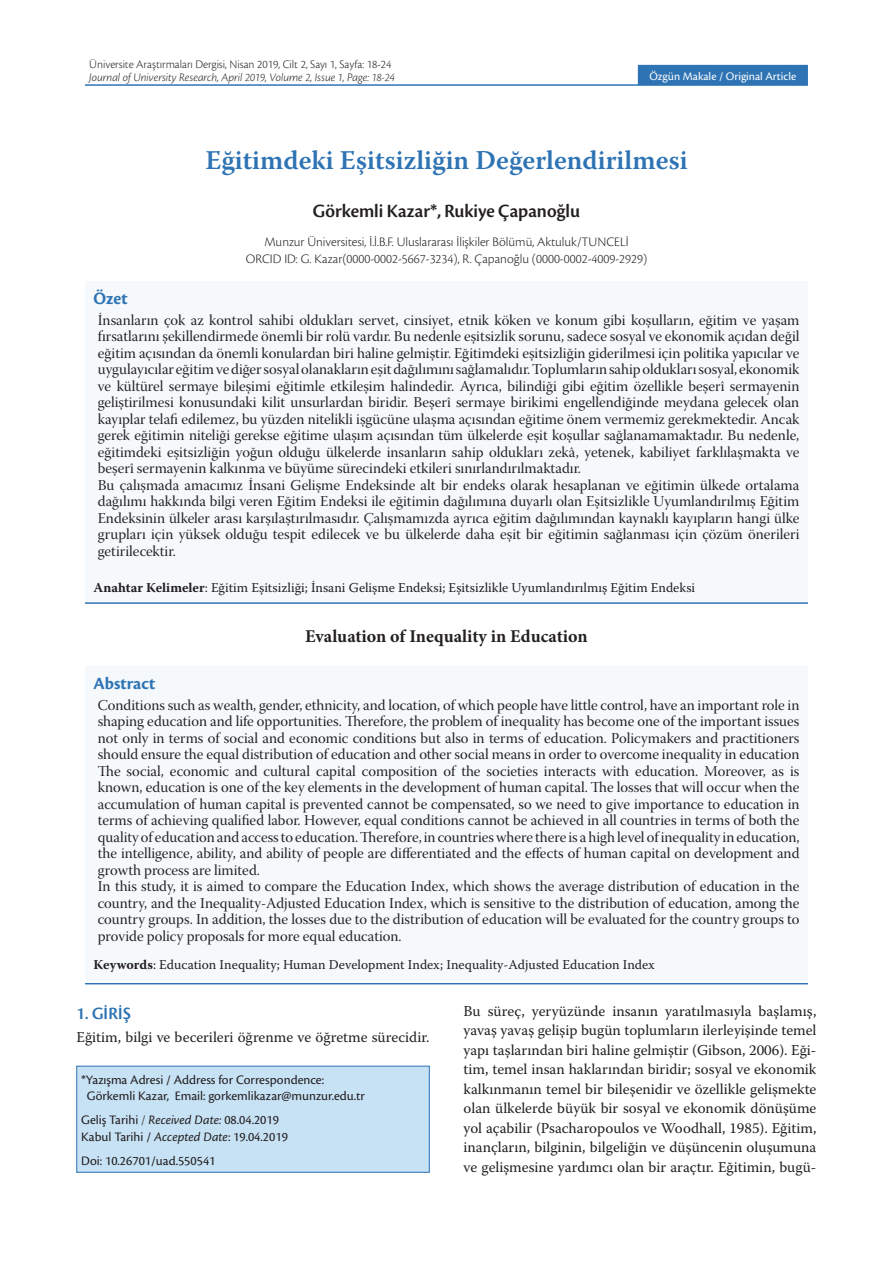
<style>
.page{position:relative;width:893px;height:1263px;background:#fff}
.page>*{position:absolute;margin:0;border:0;box-sizing:border-box;transform-origin:0 0}
.t1{font:600 27px "Warnock Pro";color:#2e74b4}
.Yazar{font:19.5px "Cronos Pro Semibold Disp";color:#231f20}
.İngilizceBaşlık{font:700 18px "Minion Pro";color:#231f20}
.Ozet{font:18px "Cronos Pro Bold Disp";letter-spacing:.005em;color:#2e74b4}
.SubTitle{font:18px "Cronos Pro Semibold Disp";letter-spacing:.015em;color:#2e74b4}
.ÖzetMetin{font:15px/16.5px "Warnock Pro Subh";color:#231f20;text-align:justify}
.Metin{font:15px/19.5px "Warnock Pro";color:#231f20;text-align:justify}
.Metin-2{font:13.5px "Warnock Pro";color:#231f20}
.Adres{font:13.5px/16.2px "Cronos Pro";color:#231f20}
.Adres-2{font:300 13.5px "Cronos Pro";color:#231f20}
.t2{font:300 12px "Cronos Pro";letter-spacing:-.005em;color:#231f20}
.t3{font:italic 300 12px "Cronos Pro";letter-spacing:-.005em;color:#231f20}
.t4{font:12px "Cronos Pro";color:#fff}
.s1{font-weight:700}
.s2{font-weight:300}
.s3{font-style:italic}
</style>
<div class="page">
<div style="left:85px;top:281px;width:723px;height:322px;background:#f5f9fc"></div>
<hr style="left:85px;top:602px;width:723px;height:2px;background:#2e74b4">
<div style="left:85px;top:666px;width:723px;height:315px;background:#f5f9fc"></div>
<hr style="left:85px;top:983px;width:723px;height:1px;background:#2e74b4">
<div style="left:77px;top:1066px;width:352px;height:106px;background:#c7e2f5"></div>
<div style="left:77px;top:1066px;width:352px;height:106px;border:1px solid #2e74b4"></div>
<div style="left:639px;top:66px;width:168px;height:18px;background:#2e74b4"></div>
<div style="left:638px;top:65px;width:170px;height:20px;border:2px solid #2e74b4"></div>
<hr style="left:85px;top:84px;width:723px;height:2px;background:#2e74b4">
<p class="t2" style="left:89px;top:57px;width:304px">Üniversite Araştırmaları Dergisi, Nisan 2019, Cilt 2, Sayı 1, Sayfa: 18-24</p>
<p class="t3" style="left:89px;top:70px;width:307px">Journal of University Research, April 2019, Volume 2, Issue 1, Page: 18-24</p>
<p class="t4" style="left:649px;top:69px;width:149px">Özgün Makale / Original Article</p>
<p class="t1" style="left:205px;top:144px;width:484px">Eğitimdeki Eşitsizliğin Değerlendirilmesi</p>
<p class="Yazar" style="left:313px;top:200px;width:268px">Görkemli Kazar*, Rukiye Çapanoğlu</p>
<p class="Adres-2" style="left:264px;top:234px;width:366px">Munzur Üniversitesi, İ.İ.B.F. Uluslararası İlişkiler Bölümü, Aktuluk/TUNCELİ</p>
<p class="Adres-2" style="left:246px;top:251px;width:403px">ORCID ID: G. Kazar(0000-0002-5667-3234), R. Çapanoğlu (0000-0002-4009-2929)</p>
<p class="Ozet" style="left:94px;top:288px;width:36px">Özet</p>
<p class="ÖzetMetin" style="left:98px;top:313px;width:703px">İnsanların çok az kontrol sahibi oldukları servet, cinsiyet, etnik köken ve konum gibi koşulların, eğitim ve yaşam fırsatlarını şekillendirmede önemli bir rolü vardır. Bu nedenle eşitsizlik sorunu, sadece sosyal ve ekonomik açıdan değil eğitim açısından da önemli konulardan biri haline gelmiştir. Eğitimdeki eşitsizliğin giderilmesi için politika yapıcılar ve uygulayıcılar eğitim ve diğer sosyal olanakların eşit dağılımını sağlamalıdır. Toplumların sahip oldukları sosyal, ekonomik ve kültürel sermaye bileşimi eğitimle etkileşim halindedir. Ayrıca, bilindiği gibi eğitim özellikle beşerî sermayenin geliştirilmesi konusundaki kilit unsurlardan biridir. Beşerî sermaye birikimi engellendiğinde meydana gelecek olan kayıplar telafi edilemez, bu yüzden nitelikli işgücüne ulaşma açısından eğitime önem vermemiz gerekmektedir. Ancak gerek eğitimin niteliği gerekse eğitime ulaşım açısından tüm ülkelerde eşit koşullar sağlanamamaktadır. Bu nedenle, eğitimdeki eşitsizliğin yoğun olduğu ülkelerde insanların sahip oldukları zekâ, yetenek, kabiliyet farklılaşmakta ve beşerî sermayenin kalkınma ve büyüme sürecindeki etkileri sınırlandırılmaktadır.</p>
<p class="ÖzetMetin" style="left:98px;top:478px;width:703px">Bu çalışmada amacımız İnsani Gelişme Endeksinde alt bir endeks olarak hesaplanan ve eğitimin ülkede ortalama dağılımı hakkında bilgi veren Eğitim Endeksi ile eğitimin dağılımına duyarlı olan Eşitsizlikle Uyumlandırılmış Eğitim Endeksinin ülkeler arası karşılaştırılmasıdır. Çalışmamızda ayrıca eğitim dağılımından kaynaklı kayıpların hangi ülke grupları için yüksek olduğu tespit edilecek ve bu ülkelerde daha eşit bir eğitimin sağlanması için çözüm önerileri getirilecektir.</p>
<p class="Metin-2" style="left:94px;top:579px;width:603px"><span class="s1">Anahtar Kelimeler</span>: Eğitim Eşitsizliği; İnsani Gelişme Endeksi; Eşitsizlikle Uyumlandırılmış Eğitim Endeksi</p>
<p class="İngilizceBaşlık" style="left:305px;top:624px;width:284px">Evaluation of Inequality in Education</p>
<p class="Ozet" style="left:94px;top:673px;width:63px">Abstract</p>
<p class="ÖzetMetin" style="left:98px;top:698px;width:703px">Conditions such as wealth, gender, ethnicity, and location, of which people have little control, have an important role in shaping education and life opportunities. Therefore, the problem of inequality has become one of the important issues not only in terms of social and economic conditions but also in terms of education. Policymakers and practitioners should ensure the equal distribution of education and other social means in order to overcome inequality in education The social, economic and cultural capital composition of the societies interacts with education. Moreover, as is known, education is one of the key elements in the development of human capital. The losses that will occur when the accumulation of human capital is prevented cannot be compensated, so we need to give importance to education in terms of achieving qualified labor. However, equal conditions cannot be achieved in all countries in terms of both the quality of education and access to education. Therefore, in countries where there is a high level of inequality in education, the intelligence, ability, and ability of people are differentiated and the effects of human capital on development and growth process are limited.</p>
<p class="ÖzetMetin" style="left:98px;top:880px;width:703px">In this study, it is aimed to compare the Education Index, which shows the average distribution of education in the country, and the Inequality-Adjusted Education Index, which is sensitive to the distribution of education, among the country groups. In addition, the losses due to the distribution of education will be evaluated for the country groups to provide policy proposals for more equal education.</p>
<p class="Metin-2" style="left:94px;top:956px;width:563px"><span class="s1">Keywords</span>: Education Inequality; Human Development Index; Inequality-Adjusted Education Index</p>
<p class="SubTitle" style="left:77px;top:1003px;width:56px">1. GİRİŞ</p>
<p class="Metin" style="left:77px;top:1027px;width:354px">Eğitim, bilgi ve becerileri öğrenme ve öğretme sürecidir.</p>
<p class="Adres" style="left:87px;top:1071px;width:280px;text-indent:-6px">*Yazışma Adresi / Address for Correspondence:<br>Görkemli Kazar, Email: gorkemlikazar@munzur.edu.tr</p>
<p class="Adres" style="left:81px;top:1112px;width:199px">Geliş Tarihi <span class="s2">/</span> <span class="s3">Received Date:</span> 08.04.2019</p>
<p class="Adres" style="left:81px;top:1128px;width:208px">Kabul Tarihi / <span class="s3">Accepted Date</span>: 19.04.2019</p>
<p class="Adres" style="left:81px;top:1153px;width:136px">Doi: 10.26701/uad.550541</p>
<p class="Metin" style="left:463px;top:1001px;width:354px">Bu süreç, yeryüzünde insanın yaratılmasıyla başlamış, yavaş yavaş gelişip bugün toplumların ilerleyişinde temel yapı taşlarından biri haline gelmiştir (Gibson, 2006). Eği&shy;tim, temel insan haklarından biridir; sosyal ve ekonomik kalkınmanın temel bir bileşenidir ve özellikle gelişmekte olan ülkelerde büyük bir sosyal ve ekonomik dönüşüme yol açabilir (Psacharopoulos ve Woodhall, 1985). Eğitim, inançların, bilginin, bilgeliğin ve düşüncenin oluşumuna ve gelişmesine yardımcı olan bir araçtır. Eğitimin, bugü-</p>
</div>
